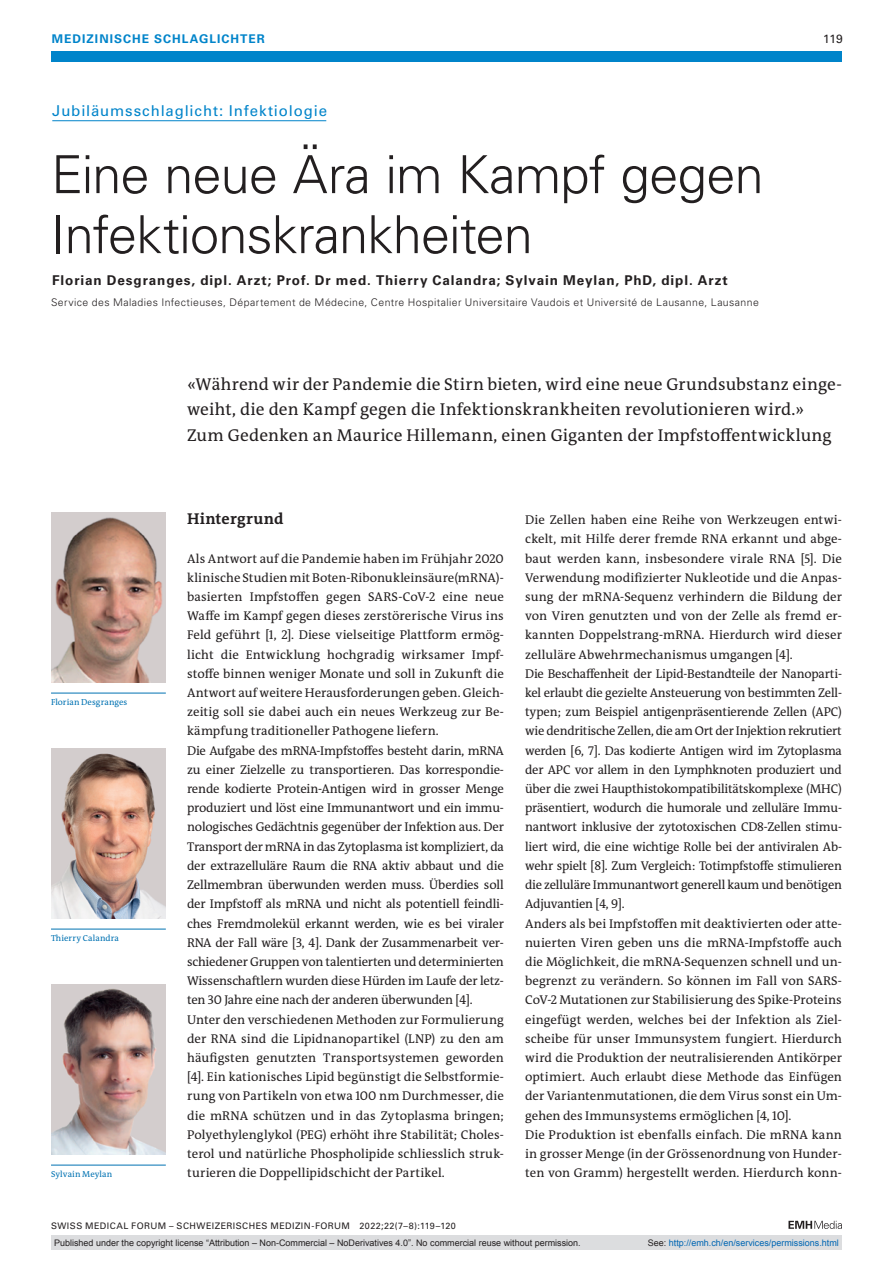
<style>
.page{position:relative;width:893px;height:1263px;background:#fff}
.page>*{position:absolute;margin:0;border:0;box-sizing:border-box;transform-origin:0 0}
.article-title{font:300 52.5px/60px "Univers LT Std";letter-spacing:-.02em;color:#231f20}
.section-pl{font:17.25px/25.5px "The Antiqua B W5 Plain";letter-spacing:.01em;color:#231f20}
.section-h1{font:700 15.75px "The Antiqua B W7";letter-spacing:.02em;color:#231f20}
.pre-heading{font:15px "Univers LT Std";letter-spacing:.055em;color:#0084ca}
.author-notes{font:700 13.5px "Univers LT Std";letter-spacing:.065em;color:#231f20}
.section-pn{font:12.75px/19.2px "The Antiqua B W5 Plain";color:#231f20;text-align:justify}
.ressort{font:700 12px "Univers LT Std";letter-spacing:.085em;color:#0084ca}
.ressort-2{font:12px "Univers LT Std";color:#231f20}
.aff{font:300 10.5px "Univers LT Std";letter-spacing:.035em;color:#231f20}
.t1{font:9px "Arial";color:#231f20}
.fusszeile{font:9px "Univers LT Std";letter-spacing:.05em;color:#231f20}
.t2{font:9px "Arial";color:#0066b3}
.portrait-caption{font:8.7px "The Antiqua B W5 Plain";letter-spacing:.01em;color:#0072b2}
.s1{color:#231f20}
</style>
<div class="page">
<div style="left:51px;top:51px;width:791px;height:11px;background:#0084ca"></div>
<svg style="left:788px;top:1221px;width:54px;height:8px"></svg>
<hr style="left:52px;top:120px;width:274px;height:1px;background:#0084ca">
<hr style="left:51px;top:1165px;width:115px;height:1px;background:#0072b2">
<img style="left:51px;top:984px;width:115px;height:170px">
<hr style="left:51px;top:929px;width:115px;height:1px;background:#0072b2">
<img style="left:51px;top:748px;width:115px;height:170px">
<hr style="left:51px;top:693px;width:115px;height:1px;background:#0072b2">
<img style="left:51px;top:512px;width:115px;height:170px">
<div style="left:51px;top:1235px;width:791px;height:15px;background:#dcdddf"></div>
<p class="ressort" style="left:52px;top:31px;width:215px">MEDIZINISCHE SCHLAGLICHTER</p>
<p class="ressort-2" style="left:823px;top:31px;width:21px">119</p>
<p class="pre-heading" style="left:52px;top:102px;width:276px">Jubiläumsschlaglicht: Infektiologie</p>
<p class="article-title" style="left:51px;top:145px;width:714px">Eine neue Ära im Kampf gegen<br>Infektionskrankheiten</p>
<p class="author-notes" style="left:52px;top:272px;width:677px">Florian Desgranges, dipl. Arzt; Prof. Dr med. Thierry Calandra; Sylvain Meylan, PhD, dipl. Arzt</p>
<p class="aff" style="left:51px;top:296px;width:709px">Service des Maladies Infectieuses, Département de Médecine, Centre Hospitalier Universitaire Vaudois et Université de Lausanne, Lausanne</p>
<p class="section-pl" style="left:187px;top:371px;width:656px">«Während wir der Pandemie die Stirn bieten, wird eine neue Grundsubstanz einge&shy;weiht, die den Kampf gegen die Infektionskrankheiten revolutionieren wird.»</p>
<p class="section-pl" style="left:187px;top:422px;width:646px">Zum Gedenken an Maurice Hillemann, einen Giganten der Impfstoffentwicklung</p>
<p class="section-h1" style="left:187px;top:509px;width:98px">Hintergrund</p>
<p class="section-pn" style="left:187px;top:549px;width:318px">Als Antwort auf die Pandemie haben im Frühjahr 2020 klinische Studien mit Boten-Ribonukleinsäure(mRNA)- basierten Impfstoffen gegen SARS-CoV-2 eine neue Waffe im Kampf gegen dieses zerstörerische Virus ins Feld geführt [1, 2]. Diese vielseitige Plattform ermög&shy;licht die Entwicklung hochgradig wirksamer Impf&shy;stoffe binnen weniger Monate und soll in Zukunft die Antwort auf weitere Herausforderungen geben. Gleich&shy;zeitig soll sie dabei auch ein neues Werkzeug zur Be&shy;kämpfung traditioneller Pathogene liefern.</p>
<p class="section-pn" style="left:187px;top:741px;width:318px">Die Aufgabe des mRNA-Impfstoffes besteht darin, mRNA zu einer Zielzelle zu transportieren. Das korrespondie&shy;rende kodierte Protein-Antigen wird in grosser Menge produziert und löst eine Immunantwort und ein immu&shy;nologisches Gedächtnis gegenüber der Infektion aus. Der Transport der mRNA in das Zytoplasma ist kompliziert, da der extrazelluläre Raum die RNA aktiv abbaut und die Zellmembran überwunden werden muss. Überdies soll der Impfstoff als mRNA und nicht als potentiell feindli&shy;ches Fremdmolekül erkannt werden, wie es bei viraler RNA der Fall wäre [3, 4]. Dank der Zusammenarbeit ver&shy;schiedener Gruppen von talentierten und determinierten Wissenschaftlern wurden diese Hürden im Laufe der letz&shy;ten 30 Jahre eine nach der anderen überwunden [4].</p>
<p class="section-pn" style="left:187px;top:1010px;width:318px">Unter den verschiedenen Methoden zur Formulierung der RNA sind die Lipidnanopartikel (LNP) zu den am häufigsten genutzten Transportsystemen geworden [4]. Ein kationisches Lipid begünstigt die Selbstformie&shy;rung von Partikeln von etwa 100 nm Durchmesser, die die mRNA schützen und in das Zytoplasma bringen; Polyethylenglykol (PEG) erhöht ihre Stabilität; Choles&shy;terol und natürliche Phospholipide schliesslich struk&shy;turieren die Doppellipidschicht der Partikel.</p>
<p class="section-pn" style="left:525px;top:510px;width:318px">Die Zellen haben eine Reihe von Werkzeugen entwi&shy;ckelt, mit Hilfe derer fremde RNA erkannt und abge&shy;baut werden kann, insbesondere virale RNA [5]. Die Verwendung modifizierter Nukleotide und die Anpas&shy;sung der mRNA-Sequenz verhindern die Bildung der von Viren genutzten und von der Zelle als fremd er&shy;kannten Doppelstrang-mRNA. Hierdurch wird dieser zelluläre Abwehrmechanismus umgangen [4].</p>
<p class="section-pn" style="left:525px;top:664px;width:318px">Die Beschaffenheit der Lipid-Bestandteile der Nanoparti&shy;kel erlaubt die gezielte Ansteuerung von bestimmten Zell&shy;typen; zum Beispiel antigenpräsentierende Zellen (APC) wie dendritische Zellen, die am Ort der Injektion rekrutiert werden [6, 7]. Das kodierte Antigen wird im Zytoplasma der APC vor allem in den Lymphknoten produziert und über die zwei Haupthistokompatibilitätskomplexe (MHC) präsentiert, wodurch die humorale und zelluläre Immu&shy;nantwort inklusive der zytotoxischen CD8-Zellen stimu&shy;liert wird, die eine wichtige Rolle bei der antiviralen Ab&shy;wehr spielt [8]. Zum Vergleich: Totimpfstoffe stimulieren die zelluläre Immunantwort generell kaum und benötigen Adjuvantien [4, 9].</p>
<p class="section-pn" style="left:525px;top:914px;width:318px">Anders als bei Impfstoffen mit deaktivierten oder atte&shy;nuierten Viren geben uns die mRNA-Impfstoffe auch die Möglichkeit, die mRNA-Sequenzen schnell und un&shy;begrenzt zu verändern. So können im Fall von SARS-CoV-2 Mutationen zur Stabilisierung des Spike-Proteins eingefügt werden, welches bei der Infektion als Ziel&shy;scheibe für unser Immunsystem fungiert. Hierdurch wird die Produktion der neutralisierenden Antikörper optimiert. Auch erlaubt diese Methode das Einfügen der Variantenmutationen, die dem Virus sonst ein Um&shy;gehen des Immunsystems ermöglichen [4, 10].</p>
<p class="section-pn" style="left:525px;top:1125px;width:318px">Die Produktion ist ebenfalls einfach. Die mRNA kann in grosser Menge (in der Grössenordnung von Hunder-</p>
<p class="portrait-caption" style="left:51px;top:697px;width:78px">Florian Desgranges</p>
<p class="portrait-caption" style="left:51px;top:933px;width:69px">Thierry Calandra</p>
<p class="portrait-caption" style="left:51px;top:1169px;width:63px">Sylvain Meylan</p>
<p class="section-pn" style="left:525px;top:1163px;width:318px">ten von Gramm) hergestellt werden. Hierdurch konn-</p>
<p class="fusszeile" style="left:51px;top:1220px;width:406px">SWISS MEDICAL FORUM – SCHWEIZERISCHES MEDIZIN-FORUM 2022;22(7–8):119–120</p>
<p class="t1" style="left:54px;top:1237px;width:528px">Published under the copyright license “Attribution – Non-Commercial – NoDerivatives 4.0”. No commercial reuse without permission.</p>
<p class="t2" style="left:648px;top:1237px;width:193px"><span class="s1">See:</span> http://emh.ch/en/services/permissions.html</p>
</div>
